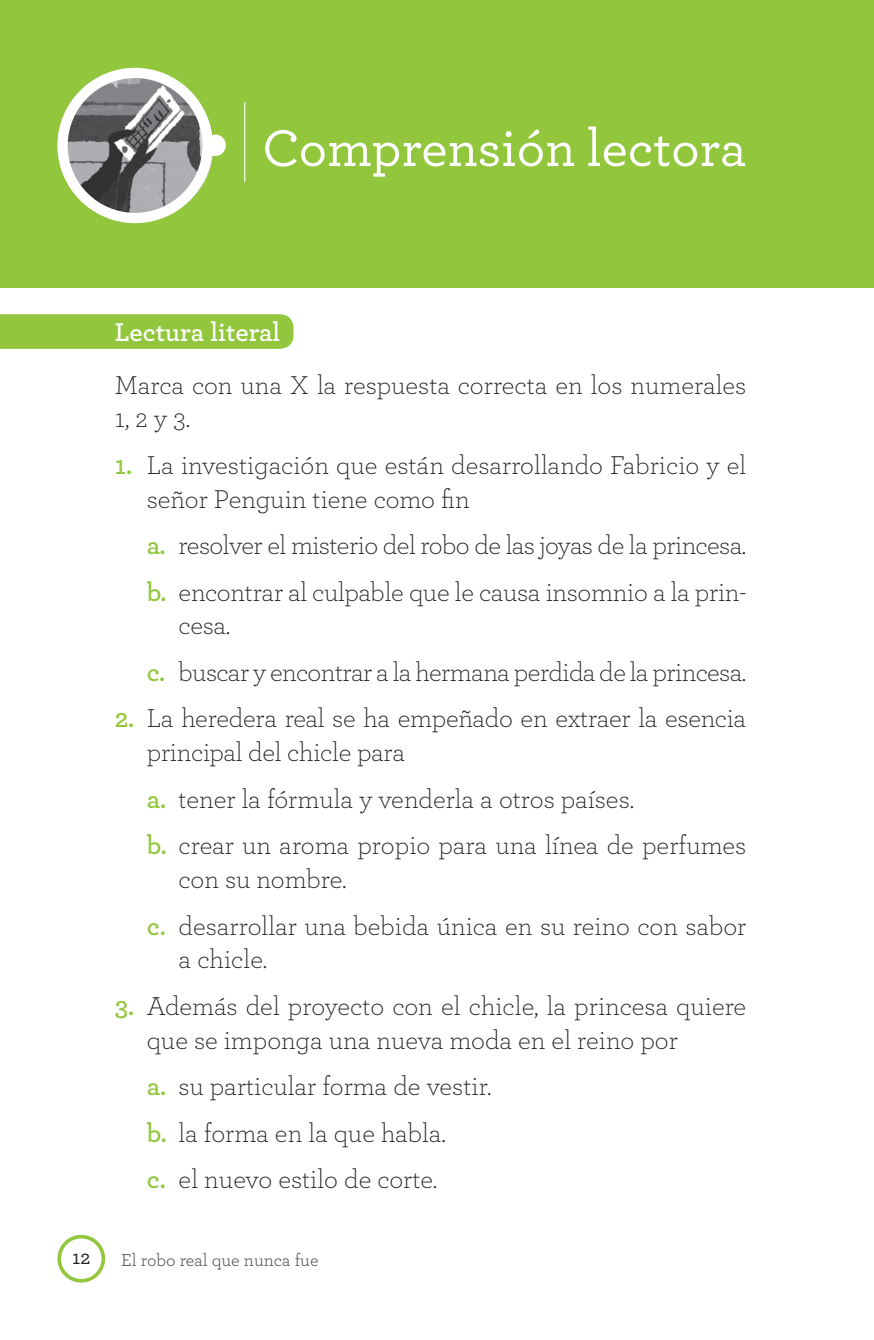
<style>
.page{position:relative;width:874px;height:1340px;background:#fff}
.page>*{position:absolute;margin:0;border:0;box-sizing:border-box;transform-origin:0 0}
.t1{font:500 54px "Archer";color:#fff}
.t2{font:300 27px/46.6px "Archer";letter-spacing:-.01em;color:#231f20}
.t3{font:600 27px "Archer";color:#fff}
.t4{font:500 20.25px "Archer";color:#231f20}
.t5{font:18px "Archer";color:#57585a}
.s1{font-weight:600;color:#92c73d}
</style>
<div class="page">
<div style="left:57px;top:1234px;width:48px;height:48px;border:4px solid #92c73d;border-radius:50%"></div>
<div style="left:0;top:0;width:874px;height:287px;background:#92c73d"></div>
<svg style="left:57px;top:68px;width:156px;height:155px"></svg>
<div style="left:204px;top:134px;width:22px;height:22px;background:#fff;border-radius:50%"></div>
<hr style="left:244px;top:102px;width:1px;height:80px;background:#fff">
<div style="left:0;top:314px;width:293px;height:35px;background:#92c73d"></div>
<h1 class="t1" style="left:262px;top:109px;width:486px">Comprensión lectora</h1>
<p class="t3" style="left:115px;top:311px;width:167px">Lectura literal</p>
<p class="t2" style="left:115px;top:366px;width:633px;line-height:33.8px">Marca con una X la respuesta correcta en los numerales<br>1, 2 y 3.</p>
<p class="t2" style="left:147px;top:447px;width:601px;line-height:33.8px;text-indent:-32px"><span class="s1">1.</span> La investigación que están desarrollando Fabricio y el señor Penguin tiene como fin</p>
<p class="t2" style="left:147px;top:521px;width:601px"><span class="s1">a.</span> resolver el misterio del robo de las joyas de la princesa. <span class="s1">b.</span> encontrar al culpable que le causa insomnio a la prin-</p>
<p class="t2" style="left:147px;top:601px;width:601px;text-indent:32px">cesa.<br><span class="s1">c.</span> buscar y encontrar a la hermana perdida de la princesa.</p>
<p class="t2" style="left:147px;top:700px;width:601px;line-height:33.8px;text-indent:-32px"><span class="s1">2.</span> La heredera real se ha empeñado en extraer la esencia principal del chicle para</p>
<p class="t2" style="left:147px;top:774px;width:601px"><span class="s1">a.</span> tener la fórmula y venderla a otros países.<br><span class="s1">b.</span> crear un aroma propio para una línea de perfumes</p>
<p class="t2" style="left:147px;top:854px;width:601px;text-indent:32px">con su nombre.<br><span class="s1">c.</span> desarrollar una bebida única en su reino con sabor</p>
<p class="t2" style="left:179px;top:935px;width:90px">a chicle.</p>
<p class="t2" style="left:147px;top:987px;width:601px;line-height:33.8px;text-indent:-32px"><span class="s1">3.</span> Además del proyecto con el chicle, la princesa quiere que se imponga una nueva moda en el reino por</p>
<p class="t2" style="left:147px;top:1061px;width:346px"><span class="s1">a.</span> su particular forma de vestir. <span class="s1">b.</span> la forma en la que habla.<br><span class="s1">c.</span> el nuevo estilo de corte.</p>
<p class="t4" style="left:72px;top:1242px;width:20px">12</p>
<p class="t5" style="left:121px;top:1247px;width:199px">El robo real que nunca fue</p>
</div>
